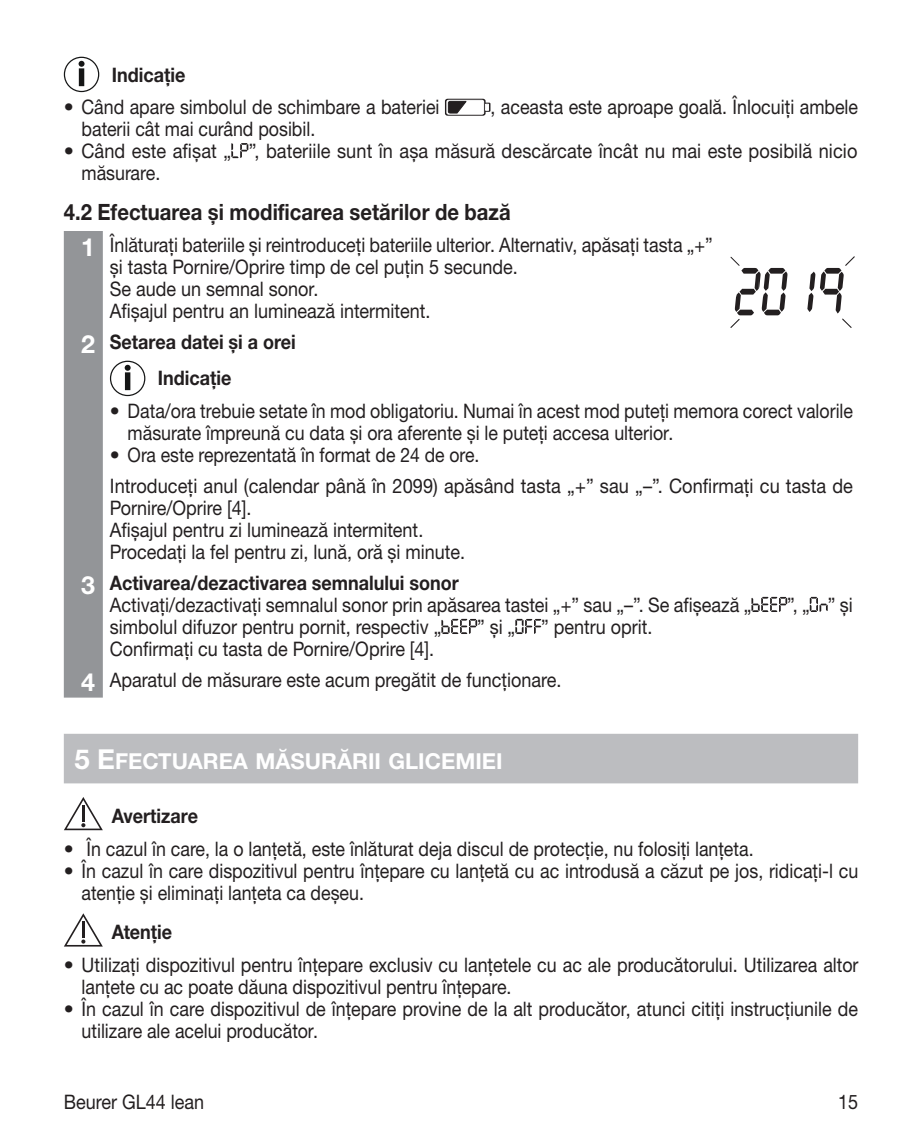
<style>
.page{position:relative;width:922px;height:1134px;background:#fff}
.page>*{position:absolute;margin:0;border:0;box-sizing:border-box;transform-origin:0 0}
.t1{font:700 22.5px "Helvetica Neue LTW1 G";color:#231f20;scale:.9 1}
.t2{font:22px "Helvetica Neue LTW1 G Bd SC800";color:#fff}
.t3{font:20px/22px "Helvetica Neue LTW1 G";color:#231f20}
.t4{font:20px/22px "Helvetica Neue LTW1 G";color:#231f20;scale:.9 1}
.t5{font:20px/22px "Helvetica Neue LTW1 G";color:#231f20;scale:.89 1}
.t6{font:700 20px/36.2px "Helvetica Neue LTW1 G";color:#231f20;scale:.9 1}
.s1{font-weight:700;font-size:25px;color:#fff}
.s2{font-size:25px;color:#fff}
.s3{font-weight:700}
.s4{font-size:27.5px}
</style>
<div class="page">
<div style="left:64px;top:734px;width:793px;height:49px;background:#bcbdc0"></div>
<div style="left:64px;top:57px;width:35px;height:35px;border:1px solid #151616;border-radius:50%"></div>
<div style="left:79px;top:68px;width:5px;height:18px;border:2px solid #151616"></div>
<svg style="left:79px;top:61px;width:5px;height:6px"></svg>
<svg style="left:445px;top:99px;width:45px;height:17px"></svg>
<svg style="left:231px;top:143px;width:17px;height:15px"></svg>
<div style="left:64px;top:231px;width:39px;height:467px;background:#939598"></div>
<svg style="left:730px;top:256px;width:57px;height:72px"></svg>
<svg style="left:807px;top:256px;width:47px;height:72px"></svg>
<div style="left:110px;top:361px;width:35px;height:35px;border:1px solid #151616;border-radius:50%"></div>
<div style="left:125px;top:372px;width:5px;height:18px;border:2px solid #151616"></div>
<svg style="left:125px;top:365px;width:6px;height:6px"></svg>
<svg style="left:751px;top:597px;width:36px;height:15px"></svg>
<svg style="left:809px;top:597px;width:18px;height:15px"></svg>
<svg style="left:441px;top:619px;width:36px;height:15px"></svg>
<svg style="left:515px;top:619px;width:26px;height:15px"></svg>
<svg style="left:64px;top:797px;width:39px;height:33px"></svg>
<svg style="left:64px;top:913px;width:39px;height:33px"></svg>
<p class="t6" style="left:112px;top:56px;width:83px">Indicație</p>
<p class="t3" style="left:64px;top:96px;width:377px">• Când apare simbolul de schimbare a bateriei</p>
<p class="t5" style="left:490px;top:96px;width:414px">, aceasta este aproape goală. Înlocuiți ambele</p>
<p class="t5" style="left:81px;top:118px;width:264px">baterii cât mai curând posibil.</p>
<p class="t3" style="left:81px;top:140px;width:777px;text-indent:-18px">• Când este afișat „ ”, bateriile sunt în așa măsură descărcate încât nu mai este posibilă nicio măsurare.</p>
<p class="t1" style="left:64px;top:198px;width:498px">4.2 Efectuarea și modificarea setărilor de bază</p>
<p class="t5" style="left:110px;top:234px;width:678px;text-indent:-29px"><span class="s1">1</span> Înlăturați bateriile și reintroduceți bateriile ulterior. Alternativ, apăsați tasta „+” și tasta Pornire/Oprire timp de cel puțin 5 secunde.<br>Se aude un semnal sonor.<br>Afișajul pentru an luminează intermitent.</p>
<p class="t6" style="left:158px;top:324px;width:155px;text-indent:-77px"><span class="s2">2</span> Setarea datei și a orei<br>Indicație</p>
<p class="t3" style="left:128px;top:400px;width:726px;text-indent:-18px">• Data/ora trebuie setate în mod obligatoriu. Numai în acest mod puteți memora corect valorile măsurate împreună cu data și ora aferente și le puteți accesa ulterior.</p>
<p class="t3" style="left:110px;top:439px;width:744px;line-height:31px">• Ora este reprezentată în format de 24 de ore.<br>Introduceți anul (calendar până în 2099) apăsând tasta „+” sau „–”. Confirmați cu tasta de</p>
<p class="t4" style="left:110px;top:497px;width:396px">Pornire/Oprire [4].<br>Afișajul pentru zi luminează intermitent.<br>Procedați la fel pentru zi, lună, oră și minute.</p>
<p class="t4" style="left:110px;top:572px;width:714px;text-indent:-29px"><span class="s1">3</span> <span class="s3">Activarea/dezactivarea semnalului sonor<br></span>Activați/dezactivați semnalul sonor prin apăsarea tastei „+” sau „–”. Se afișează „</p>
<p class="t4" style="left:787px;top:594px;width:74px">”, „ ” și</p>
<p class="t4" style="left:110px;top:616px;width:369px">simbolul difuzor pentru pornit, respectiv „</p>
<p class="t4" style="left:477px;top:616px;width:44px">” și „</p>
<p class="t4" style="left:541px;top:616px;width:125px">” pentru oprit.</p>
<p class="t4" style="left:81px;top:633px;width:535px;line-height:31px;text-indent:29px">Confirmați cu tasta de Pornire/Oprire [4].<br><span class="s1">4</span> Aparatul de măsurare este acum pregătit de funcționare.</p>
<p class="t2" style="left:74px;top:748px;width:426px"><span class="s4">5 E</span>FECTUAREA MĂSURĂRII GLICEMIEI</p>
<p class="t6" style="left:112px;top:798px;width:97px">Avertizare</p>
<p class="t3" style="left:64px;top:837px;width:691px">• În cazul în care, la o lanțetă, este înlăturat deja discul de protecție, nu folosiți lanțeta.</p>
<p class="t3" style="left:82px;top:859px;width:778px;text-indent:-18px">• În cazul în care dispozitivul pentru înțepare cu lanțetă cu ac introdusă a căzut pe jos, ridicați-l cu atenție și eliminați lanțeta ca deșeu.</p>
<p class="t6" style="left:112px;top:914px;width:69px">Atenție</p>
<p class="t3" style="left:81px;top:954px;width:778px;text-indent:-18px">• Utilizați dispozitivul pentru înțepare exclusiv cu lanțetele cu ac ale producătorului. Utilizarea altor lanțete cu ac poate dăuna dispozitivul pentru înțepare.</p>
<p class="t3" style="left:81px;top:998px;width:777px;text-indent:-18px">• În cazul în care dispozitivul de înțepare provine de la alt producător, atunci citiți instrucțiunile de utilizare ale acelui producător.</p>
<p class="t4" style="left:64px;top:1091px;width:157px">Beurer GL44 lean</p>
<p class="t4" style="left:837px;top:1091px;width:24px">15</p>
</div>
